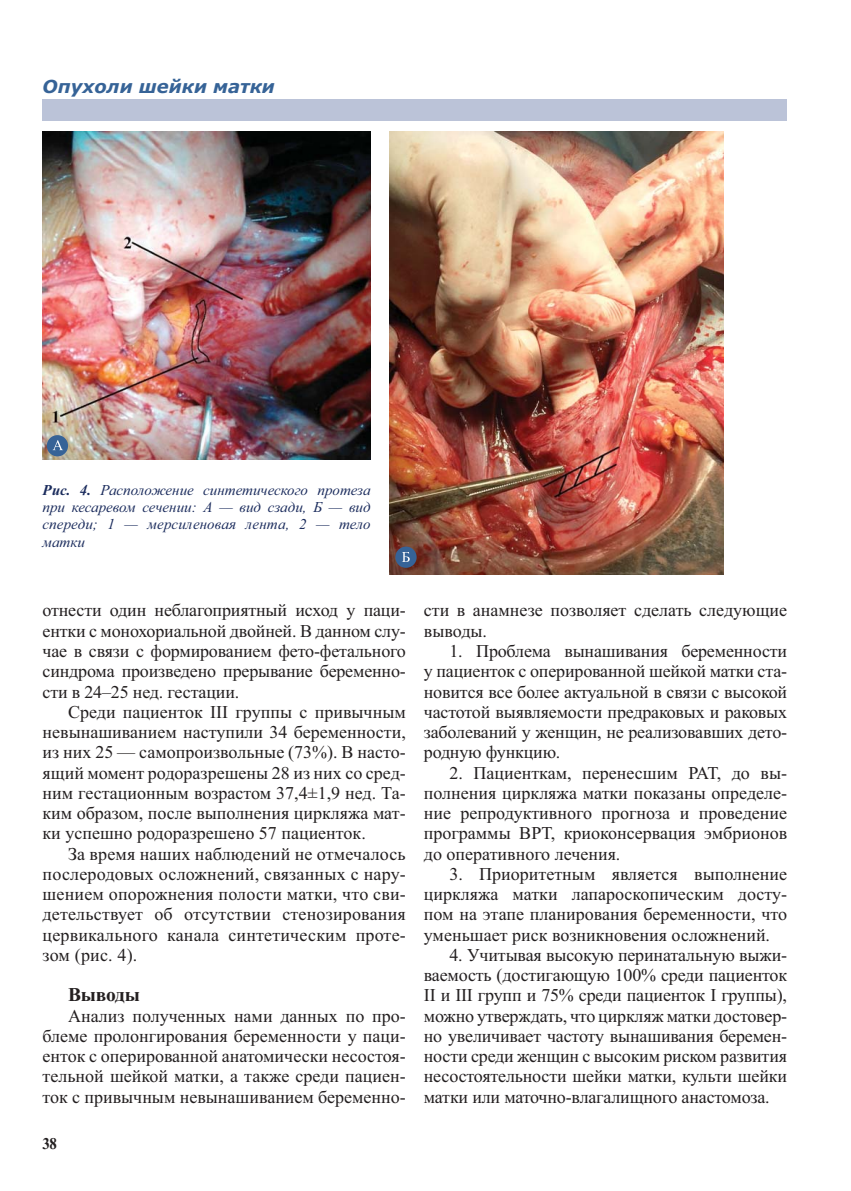
<style>
.page{position:relative;width:851px;height:1191px;background:#fff}
.page>*{position:absolute;margin:0;border:0;box-sizing:border-box;transform-origin:0 0}
.t1{font:700 19.5px "Times New Roman";letter-spacing:-.01em;color:#231f20}
.t2{font:18px/20.2px "Times New Roman";color:#231f20;text-align:justify}
.t3{font:italic 700 18px "Verdana";color:#366397}
.t4{font:700 16.5px "Times New Roman";color:#231f20;scale:.9 1}
.t5{font:italic 15px/17.2px "Times New Roman";letter-spacing:.005em;color:#1b2c5d;text-align:justify}
.s1{font-weight:700}
</style>
<div class="page">
<div style="left:43px;top:99px;width:744px;height:21px;background:#bbc3d8"></div>
<img style="left:43px;top:132px;width:327px;height:327px">
<img style="left:390px;top:132px;width:333px;height:442px">
<div style="left:47px;top:435px;width:21px;height:21px;background:#366397;border-radius:50%"></div>
<svg style="left:53px;top:440px;width:10px;height:10px"></svg>
<div style="left:395px;top:546px;width:21px;height:22px;background:#366397;border-radius:50%"></div>
<svg style="left:402px;top:552px;width:7px;height:10px"></svg>
<p class="t3" style="left:43px;top:80px;width:234px">Опухоли шейки матки</p>
<p class="t5" style="left:43px;top:482px;width:329px"><span class="s1">Рис. 4.</span> Расположение синтетического протеза при кесаревом сечении: А — вид сзади, Б — вид спереди; 1 — мерсиленовая лента, 2 — тело матки</p>
<p class="t2" style="left:43px;top:602px;width:365px">отнести один неблагоприятный исход у паци&shy;ентки с монохориальной двойней. В данном слу&shy;чае в связи с формированием фето-фетального синдрома произведено прерывание беременно&shy;сти в 24–25 нед. гестации.</p>
<p class="t2" style="left:43px;top:703px;width:365px;text-indent:26px">Среди пациенток III группы с привычным невынашиванием наступили 34 беременности, из них 25 — самопроизвольные (73%). В насто&shy;ящий момент родоразрешены 28 из них со сред&shy;ним гестационным возрастом 37,4±1,9 нед. Та&shy;ким образом, после выполнения циркляжа мат&shy;ки успешно родоразрешено 57 пациенток.</p>
<p class="t2" style="left:43px;top:845px;width:365px;text-indent:26px">За время наших наблюдений не отмечалось послеродовых осложнений, связанных с нару&shy;шением опорожнения полости матки, что сви&shy;детельствует об отсутствии стенозирования цервикального канала синтетическим проте&shy;зом (рис. 4).</p>
<p class="t1" style="left:68px;top:988px;width:73px">Выводы</p>
<p class="t2" style="left:43px;top:1007px;width:365px;text-indent:26px">Анализ полученных нами данных по про&shy;блеме пролонгирования беременности у паци&shy;енток с оперированной анатомически несостоя&shy;тельной шейкой матки, а также среди пациен&shy;ток с привычным невынашиванием беременно-</p>
<p class="t4" style="left:43px;top:1137px;width:18px">38</p>
<p class="t2" style="left:424px;top:602px;width:365px">сти в анамнезе позволяет сделать следующие выводы.</p>
<p class="t2" style="left:424px;top:642px;width:365px;text-indent:26px">1. Проблема вынашивания беременности у пациенток с оперированной шейкой матки ста&shy;новится все более актуальной в связи с высокой частотой выявляемости предраковых и раковых заболеваний у женщин, не реализовавших дето&shy;родную функцию.</p>
<p class="t2" style="left:424px;top:764px;width:365px;text-indent:26px">2. Пациенткам, перенесшим РАТ, до вы&shy;полнения циркляжа матки показаны определе&shy;ние репродуктивного прогноза и проведение программы ВРТ, криоконсервация эмбрионов до оперативного лечения.</p>
<p class="t2" style="left:424px;top:865px;width:365px;text-indent:26px">3. Приоритетным является выполнение циркляжа матки лапароскопическим досту&shy;пом на этапе планирования беременности, что уменьшает риск возникновения осложнений.</p>
<p class="t2" style="left:424px;top:946px;width:365px;text-indent:26px">4. Учитывая высокую перинатальную выжи&shy;ваемость (достигающую 100% среди пациенток II и III групп и 75% среди пациенток I группы), можно утверждать, что циркляж матки достовер&shy;но увеличивает частоту вынашивания беремен&shy;ности среди женщин с высоким риском развития несостоятельности шейки матки, культи шейки матки или маточно-влагалищного анастомоза.</p>
</div>
